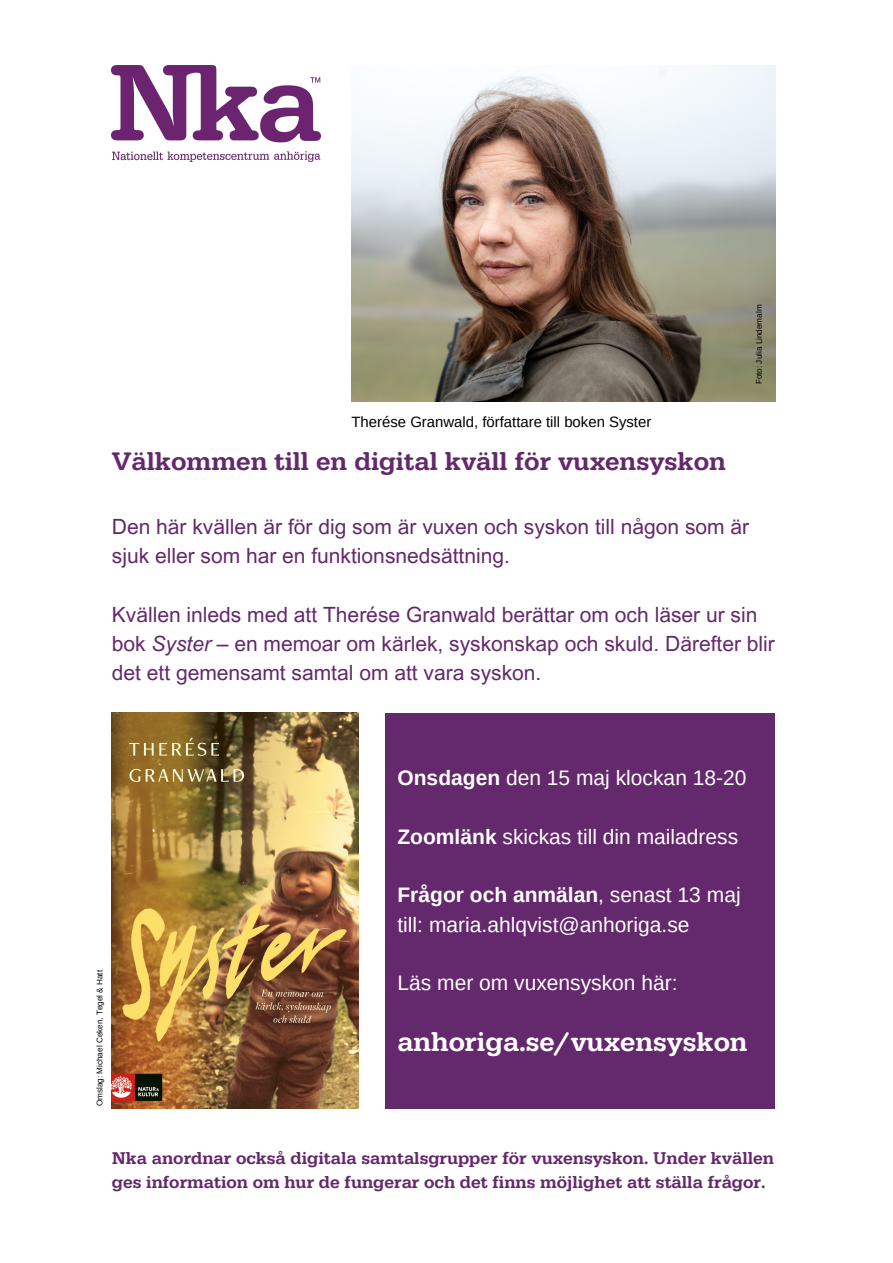
<style>
.page{position:relative;width:893px;height:1263px;background:#fff}
.page>*{position:absolute;margin:0;border:0;box-sizing:border-box;transform-origin:0 0}
.t1{font:500 27.75px "Typewriter URW";color:#fff}
.t2{font:500 26.33px "Typewriter URW";color:#64286c}
.t3{font:21px/29.2px "Arial MT Pro";color:#64286c}
.t4{font:21px/29.2px "Arimo";color:#fff}
.t5{font:500 17.7px/24.2px "Typewriter URW";color:#64286c}
.t6{font:14.92px "Arimo";color:#000}
.t7{font:8.18px "Arimo";color:#000}
.s1{font-style:italic}
.s2{font-weight:700}
</style>
<div class="page">
<img style="left:112px;top:713px;width:246px;height:395px">
<img style="left:351px;top:65px;width:424px;height:337px">
<div style="left:385px;top:713px;width:390px;height:395px;background:#64286c"></div>
<img style="left:112px;top:65px;width:208px;height:97px">
<h1 class="t6" style="left:351px;top:414px;width:301px">Therése Granwald, författare till boken Syster</h1>
<h2 class="t2" style="left:112px;top:452px;width:615px">Välkommen till en digital kväll för vuxensyskon</h2>
<h2 class="t7" style="left:754px;top:384px;width:81px;rotate:-90deg">Foto: Julia Lindemalm</h2>
<p class="t3" style="left:112px;top:515px;width:639px">Den här kvällen är för dig som är vuxen och syskon till någon som är sjuk eller som har en funktionsnedsättning.</p>
<h2 class="t3" style="left:112px;top:602px;width:664px">Kvällen inleds med att Therése Granwald berättar om och läser ur sin bok <span class="s1">Syster</span> – en memoar om kärlek, syskonskap och skuld. Därefter blir det ett gemensamt samtal om att vara syskon.</h2>
<h2 class="t7" style="left:95px;top:1106px;width:138px;rotate:-90deg">Omslag: Michael Ceken, Tegel &amp; Hatt</h2>
<p class="t4" style="left:397px;top:763px;width:350px"><span class="s2">Onsdagen</span> den 15 maj klockan 18-20</p>
<p class="t4" style="left:397px;top:822px;width:342px"><span class="s2">Zoomlänk</span> skickas till din mailadress</p>
<h4 class="t4" style="left:397px;top:880px;width:345px"><span class="s2">Frågor och anmälan</span>, senast 13 maj till: maria.ahlqvist@anhoriga.se</h4>
<h1 class="t4" style="left:397px;top:968px;width:282px">Läs mer om vuxensyskon här:</h1>
<h2 class="t1" style="left:397px;top:1032px;width:351px">anhoriga.se/vuxensyskon</h2>
<h3 class="t5" style="left:112px;top:1149px;width:663px">Nka anordnar också digitala samtalsgrupper för vuxensyskon. Under kvällen ges information om hur de fungerar och det finns möjlighet att ställa frågor.</h3>
</div>
